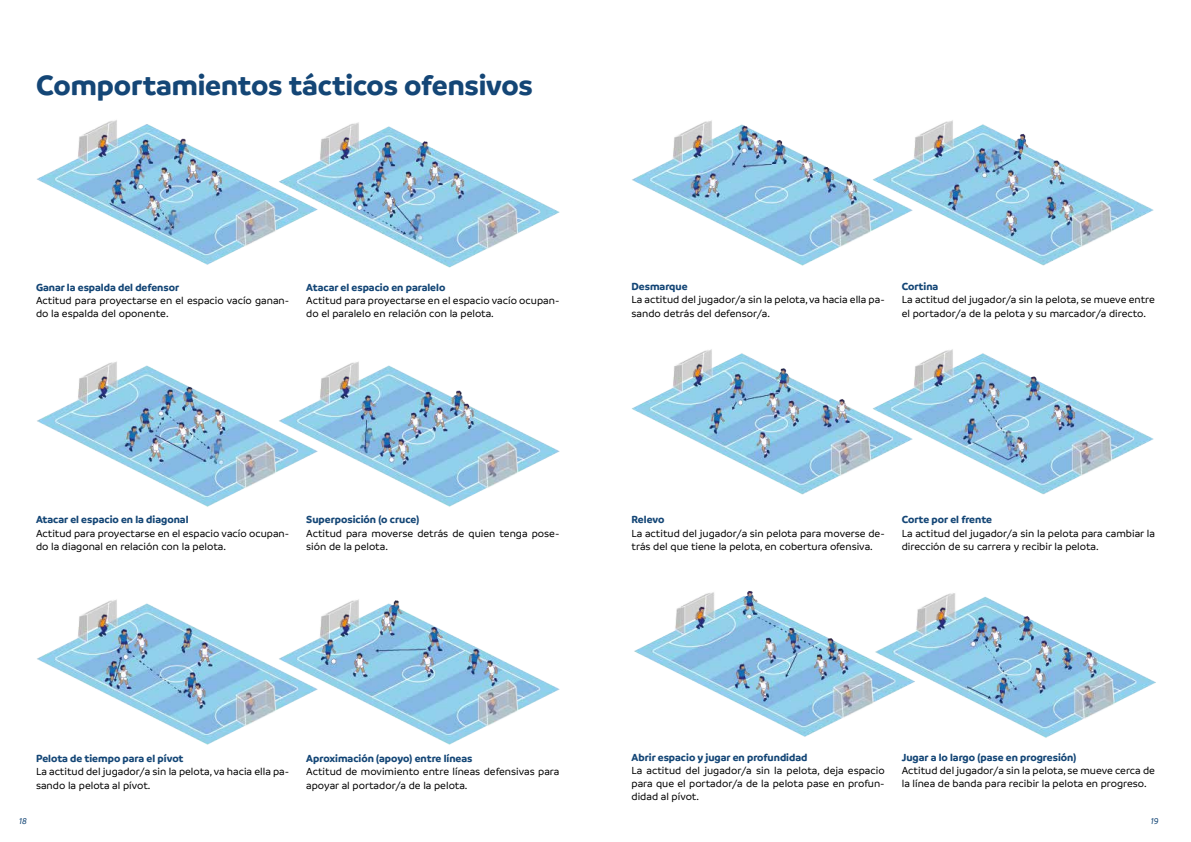
<style>
.page{position:relative;width:1191px;height:842px;background:#fff}
.page>*{position:absolute;margin:0;border:0;box-sizing:border-box;transform-origin:0 0}
.t1{font:700 30px "Branding";letter-spacing:-.005em;color:#144676}
.t2{font:500 11px/13.2px "Branding";color:#000}
.t3{font:700 11px "Branding";color:#144676}
.t4{font:italic 500 9px "Branding";color:#144676}
</style>
<div class="page">
<img style="left:37px;top:120px;width:237px;height:145px">
<img style="left:37px;top:361px;width:237px;height:146px">
<img style="left:37px;top:599px;width:237px;height:146px">
<img style="left:274px;top:122px;width:286px;height:146px">
<img style="left:274px;top:361px;width:286px;height:146px">
<img style="left:274px;top:599px;width:286px;height:146px">
<img style="left:632px;top:120px;width:237px;height:146px">
<img style="left:632px;top:349px;width:237px;height:146px">
<img style="left:634px;top:591px;width:237px;height:146px">
<img style="left:869px;top:120px;width:285px;height:146px">
<img style="left:869px;top:349px;width:285px;height:146px">
<img style="left:871px;top:593px;width:285px;height:145px">
<h1 class="t1" style="left:36px;top:68px;width:498px">Comportamientos tácticos ofensivos</h1>
<p class="t3" style="left:36px;top:281px;width:145px">Ganar la espalda del defensor</p>
<p class="t2" style="left:36px;top:294px;width:255px">Actitud para proyectarse en el espacio vacío ganan&shy;do la espalda del oponente.</p>
<p class="t3" style="left:306px;top:281px;width:141px">Atacar el espacio en paralelo</p>
<p class="t2" style="left:306px;top:294px;width:255px">Actitud para proyectarse en el espacio vacío ocupan&shy;do el paralelo en relación con la pelota.</p>
<p class="t3" style="left:631px;top:280px;width:58px">Desmarque</p>
<p class="t2" style="left:631px;top:293px;width:255px">La actitud del jugador/a sin la pelota, va hacia ella pa&shy;sando detrás del defensor/a.</p>
<p class="t3" style="left:901px;top:280px;width:38px">Cortina</p>
<p class="t2" style="left:901px;top:293px;width:255px">La actitud del jugador/a sin la pelota, se mueve entre el portador/a de la pelota y su marcador/a directo.</p>
<p class="t3" style="left:36px;top:513px;width:154px">Atacar el espacio en la diagonal</p>
<p class="t2" style="left:36px;top:526px;width:255px">Actitud para proyectarse en el espacio vacío ocupan&shy;do la diagonal en relación con la pelota.</p>
<p class="t3" style="left:306px;top:513px;width:114px">Superposición (o cruce)</p>
<p class="t2" style="left:306px;top:526px;width:255px">Actitud para moverse detrás de quien tenga pose&shy;sión de la pelota.</p>
<p class="t3" style="left:631px;top:513px;width:34px">Relevo</p>
<p class="t2" style="left:631px;top:526px;width:255px">La actitud del jugador/a sin pelota para moverse de&shy;trás del que tiene la pelota, en cobertura ofensiva.</p>
<p class="t3" style="left:901px;top:513px;width:92px">Corte por el frente</p>
<p class="t2" style="left:901px;top:526px;width:255px">La actitud del jugador/a sin la pelota para cambiar la dirección de su carrera y recibir la pelota.</p>
<p class="t3" style="left:36px;top:752px;width:149px">Pelota de tiempo para el pívot</p>
<p class="t2" style="left:36px;top:765px;width:255px">La actitud del jugador/a sin la pelota, va hacia ella pa&shy;sando la pelota al pívot.</p>
<p class="t3" style="left:306px;top:752px;width:168px">Aproximación (apoyo) entre líneas</p>
<p class="t2" style="left:306px;top:765px;width:255px">Actitud de movimiento entre líneas defensivas para apoyar al portador/a de la pelota.</p>
<p class="t3" style="left:631px;top:751px;width:177px">Abrir espacio y jugar en profundidad</p>
<p class="t2" style="left:631px;top:764px;width:255px;text-align:justify">La actitud del jugador/a sin la pelota, deja espacio para que el portador/a de la pelota pase en profun&shy;didad al pívot.</p>
<p class="t3" style="left:901px;top:751px;width:176px">Jugar a lo largo (pase en progresión)</p>
<p class="t2" style="left:901px;top:764px;width:255px">Actitud del jugador/a sin la pelota, se mueve cerca de la línea de banda para recibir la pelota en progreso.</p>
<p class="t4" style="left:19px;top:816px;width:9px">18</p>
<p class="t4" style="left:1150px;top:816px;width:9px">19</p>
</div>
